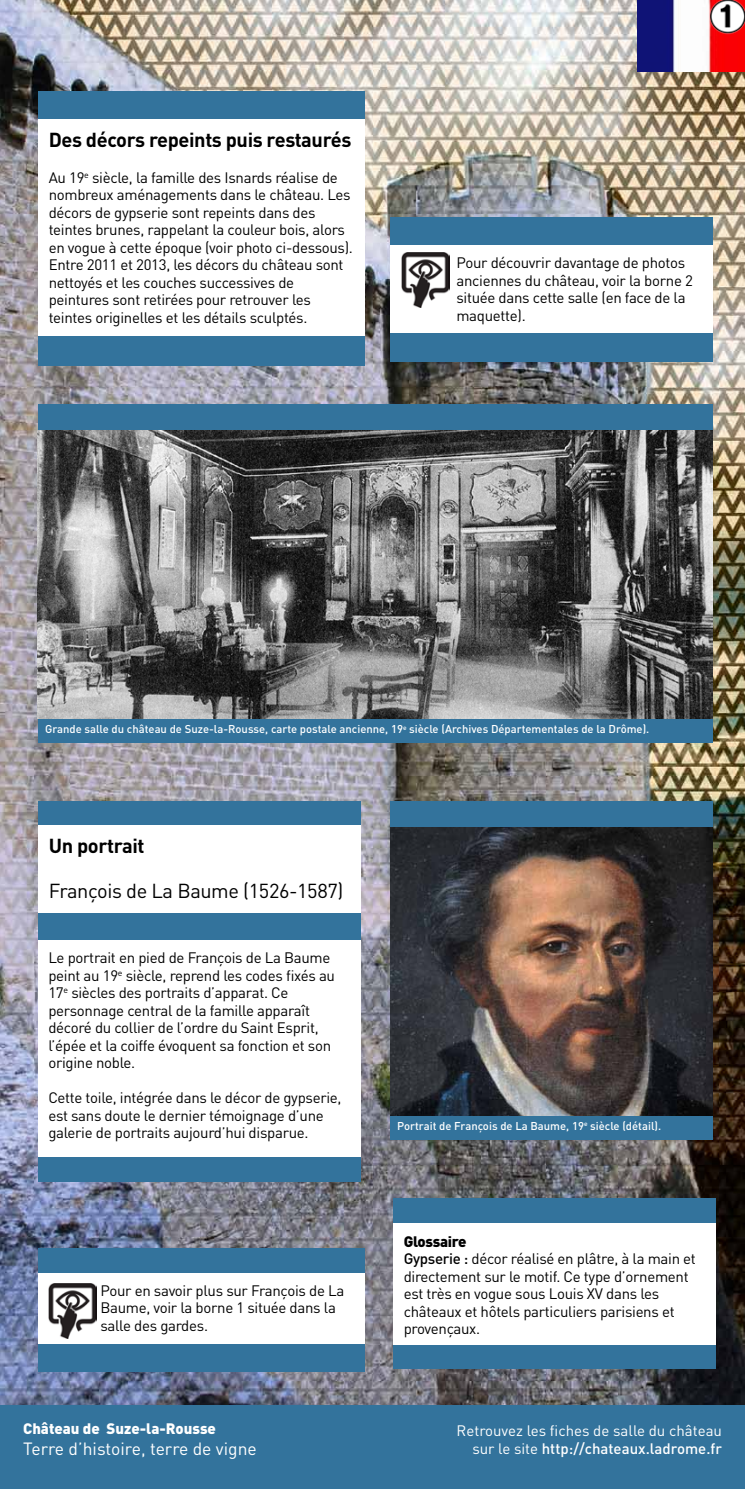
<style>
.page{position:relative;width:745px;height:1489px;background:#fff}
.page>*{position:absolute;margin:0;border:0;box-sizing:border-box;transform-origin:0 0}
.t1{font:700 20px "DIN Pro";letter-spacing:-.02em;color:#000}
.t2{font:20px "DIN Pro";letter-spacing:-.02em;color:#000}
.t3{font:17.5px "DIN Pro";color:#fff}
.t4{font:15px/17.5px "DIN Pro";letter-spacing:-.02em;color:#000}
.t5{font:15px/18px "DIN Pro";color:#fff;text-align:right}
.t6{font:900 15px "DIN Pro";color:#fff}
.t7{font:500 11.25px "DIN Pro";color:#fff}
.s1{font-weight:900}
.s2{font-weight:500}
</style>
<div class="page">
<img style="left:0;top:0;width:744px;height:1404px">
<div style="left:38px;top:92px;width:326px;height:274px;background:#33739c"></div>
<div style="left:38px;top:119px;width:326px;height:216px;background:#fff"></div>
<img style="left:637px;top:0;width:107px;height:71px">
<img style="left:708px;top:0;width:36px;height:36px">
<div style="left:0;top:1404px;width:744px;height:84px;background:#33739c"></div>
<div style="left:390px;top:217px;width:322px;height:145px;background:#33739c"></div>
<div style="left:390px;top:245px;width:322px;height:87px;background:#fff"></div>
<div style="left:393px;top:1197px;width:322px;height:171px;background:#33739c"></div>
<div style="left:393px;top:1223px;width:322px;height:121px;background:#fff"></div>
<div style="left:38px;top:801px;width:322px;height:133px;background:#33739c"></div>
<div style="left:38px;top:825px;width:322px;height:87px;background:#fff"></div>
<div style="left:390px;top:801px;width:322px;height:338px;background:#33739c"></div>
<div style="left:38px;top:919px;width:322px;height:262px;background:#33739c"></div>
<div style="left:38px;top:939px;width:322px;height:217px;background:#fff"></div>
<img style="left:390px;top:827px;width:322px;height:288px">
<div style="left:38px;top:404px;width:674px;height:338px;background:#33739c"></div>
<img style="left:38px;top:430px;width:674px;height:288px">
<img style="left:401px;top:252px;width:48px;height:55px">
<div style="left:38px;top:1248px;width:326px;height:123px;background:#33739c"></div>
<div style="left:38px;top:1272px;width:326px;height:71px;background:#fff"></div>
<img style="left:48px;top:1283px;width:49px;height:55px">
<h1 class="t1" style="left:49px;top:124px;width:304px">Des décors repeints puis restaurés</h1>
<p class="t4" style="left:49px;top:168px;width:305px">Au 19<sup>e</sup> siècle, la famille des Isnards réalise de nombreux aménagements dans le château. Les décors de gypserie sont repeints dans des teintes brunes, rappelant la couleur bois, alors en vogue à cette époque (voir photo ci-dessous).<br>Entre 2011 et 2013, les décors du château sont nettoyés et les couches successives de peintures sont retirées pour retrouver les teintes originelles et les détails sculptés.</p>
<p class="t4" style="left:456px;top:253px;width:238px">Pour découvrir davantage de photos anciennes du château, voir la borne 2 située dans cette salle (en face de la maquette).</p>
<p class="t7" style="left:45px;top:721px;width:605px">Grande salle du château de Suze-la-Rousse, carte postale ancienne, 19<sup>e</sup> siècle (Archives Départementales de la Drôme).</p>
<h1 class="t1" style="left:49px;top:829px;width:97px">Un portrait</h1>
<h1 class="t2" style="left:49px;top:875px;width:296px">François de La Baume (1526-1587)</h1>
<p class="t4" style="left:48px;top:948px;width:288px">Le portrait en pied de François de La Baume peint au 19<sup>e</sup> siècle, reprend les codes fixés au 17<sup>e</sup> siècles des portraits d’apparat. Ce personnage central de la famille apparaît décoré du collier de l’ordre du Saint Esprit, l’épée et la coiffe évoquent sa fonction et son origine noble.</p>
<p class="t4" style="left:48px;top:1088px;width:294px">Cette toile, intégrée dans le décor de gypserie, est sans doute le dernier témoignage d’une galerie de portraits aujourd’hui disparue.</p>
<p class="t4" style="left:100px;top:1280px;width:245px">Pour en savoir plus sur François de La<br>Baume, voir la borne 1 située dans la salle des gardes.</p>
<p class="t6" style="left:23px;top:1417px;width:194px">Château de Suze-la-Rousse</p>
<p class="t3" style="left:23px;top:1436px;width:235px">Terre d’histoire, terre de vigne</p>
<p class="t7" style="left:397px;top:1118px;width:265px">Portrait de François de La Baume, 19<sup>e</sup> siècle (détail).</p>
<p class="t4" style="left:403px;top:1231px;width:293px"><span class="s1">Glossaire<br></span><span class="s2">Gypserie :</span> décor réalisé en plâtre, à la main et directement sur le motif. Ce type d’ornement est très en vogue sous Louis XV dans les châteaux et hôtels particuliers parisiens et provençaux.</p>
<p class="t5" style="left:456px;top:1420px;width:267px">Retrouvez les fiches de salle du château sur le site <span class="s2">http://chateaux.ladrome.fr</span></p>
</div>
